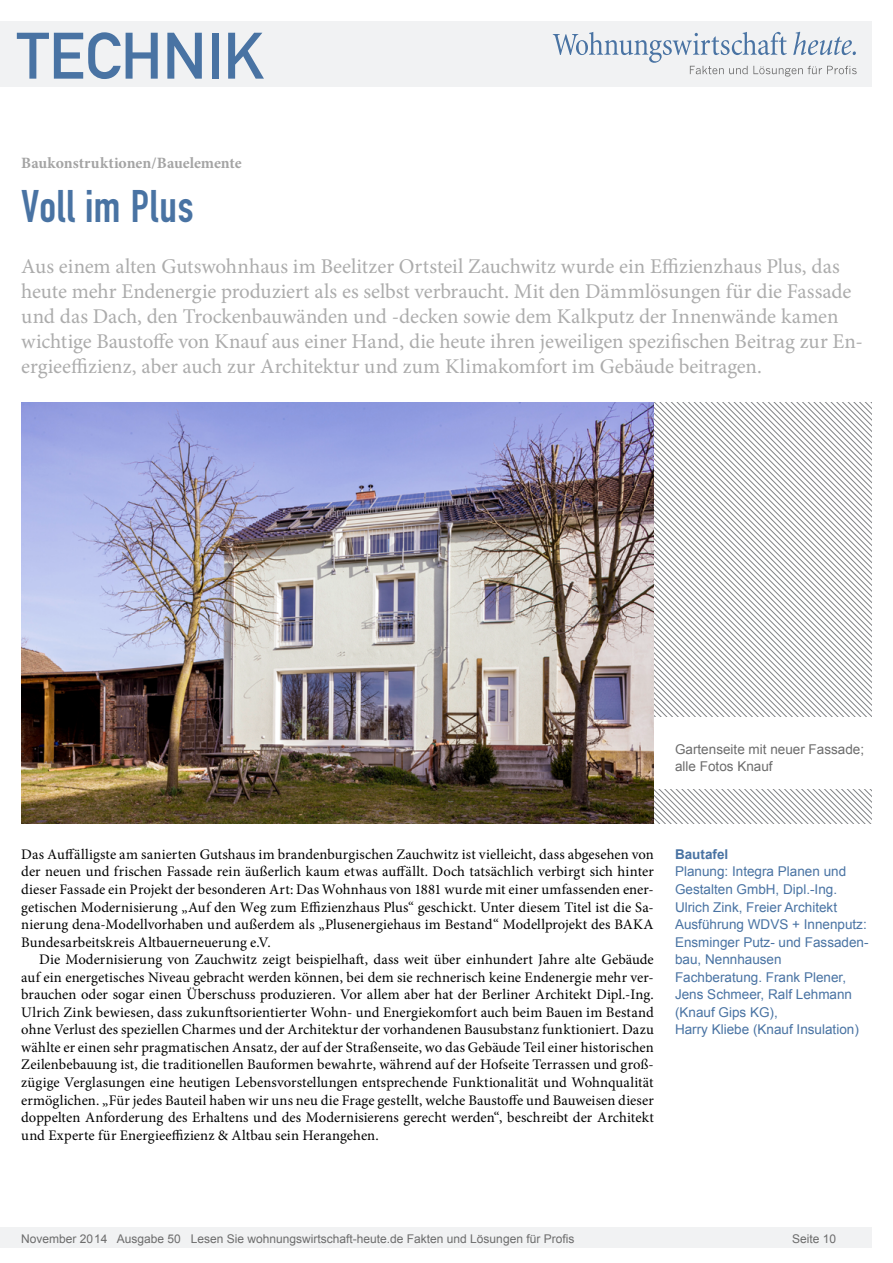
<style>
.page{position:relative;width:893px;height:1263px;background:#fff}
.page>*{position:absolute;margin:0;border:0;box-sizing:border-box;transform-origin:0 0}
.t1{font:64.5px "DIN Mittelschrift";color:#4973a3}
.Überschrift_Groß{font:45px "DIN Engschrift";letter-spacing:.015em;color:#4973a3}
.Anlesetext{font:21px/25.2px "Minion Pro";letter-spacing:-.005em;color:#acacac}
.Kategorie{font:700 15.75px "Minion Pro";color:#a4a4a4}
.Fliesstext{font:14.7px/17.5px "Minion Pro";letter-spacing:.005em;color:#000;text-align:justify}
.Fließtext_erste_Zeil{font:14.7px/17.5px "Minion Pro";letter-spacing:.005em;color:#000;text-align:justify}
.Info{font:13.5px/17.5px "Arial";color:#4973a3}
.Bildunterschrift{font:13.5px/17.5px "Arial";color:#6c6c6c}
.Info-2{font:700 13.5px "Arial";color:#4973a3}
.t2{font:12px "Arial";color:#6c6c6c}
</style>
<div class="page">
<div style="left:0;top:1227px;width:872px;height:20px;background:#f1f2f3"></div>
<div style="left:0;top:21px;width:872px;height:66px;background:#f1f2f3"></div>
<svg style="left:553px;top:32px;width:304px;height:45px"></svg>
<svg style="left:654px;top:402px;width:218px;height:95px"></svg>
<svg style="left:654px;top:497px;width:218px;height:327px"></svg>
<div style="left:654px;top:717px;width:237px;height:72px;background:#fff"></div>
<img style="left:21px;top:402px;width:633px;height:422px">
<h1 class="t1" style="left:17px;top:18px;width:249px">TECHNIK</h1>
<p class="Kategorie" style="left:21px;top:152px;width:222px">Baukonstruktionen/Bauelemente</p>
<p class="Überschrift_Groß" style="left:21px;top:180px;width:174px">Voll im Plus</p>
<p class="Anlesetext" style="left:21px;top:253px;width:843px">Aus einem alten Gutswohnhaus im Beelitzer Ortsteil Zauchwitz wurde ein Effizienzhaus Plus, das heute mehr Endenergie produziert als es selbst verbraucht. Mit den Dämmlösungen für die Fassade und das Dach, den Trockenbauwänden und -decken sowie dem Kalkputz der Innenwände kamen wichtige Baustoffe von Knauf aus einer Hand, die heute ihren jeweiligen spezifischen Beitrag zur En&shy;ergieeffizienz, aber auch zur Architektur und zum Klimakomfort im Gebäude beitragen.</p>
<p class="Bildunterschrift" style="left:675px;top:740px;width:191px">Gartenseite mit neuer Fassade; alle Fotos Knauf</p>
<p class="Fließtext_erste_Zeil" style="left:21px;top:845px;width:634px">Das Auffälligste am sanierten Gutshaus im brandenburgischen Zauchwitz ist vielleicht, dass abgesehen von der neuen und frischen Fassade rein äußerlich kaum etwas auffällt. Doch tatsächlich verbirgt sich hinter dieser Fassade ein Projekt der besonderen Art: Das Wohnhaus von 1881 wurde mit einer umfassenden ener&shy;getischen Modernisierung „Auf den Weg zum Effizienzhaus Plus“ geschickt. Unter diesem Titel ist die Sa&shy;nierung dena-Modellvorhaben und außerdem als „Plusenergiehaus im Bestand“ Modellprojekt des BAKA Bundesarbeitskreis Altbauerneuerung e.V.</p>
<p class="Fliesstext" style="left:21px;top:951px;width:634px;text-indent:18px">Die Modernisierung von Zauchwitz zeigt beispielhaft, dass weit über einhundert Jahre alte Gebäude auf ein energetisches Niveau gebracht werden können, bei dem sie rechnerisch keine Endenergie mehr ver&shy;brauchen oder sogar einen Überschuss produzieren. Vor allem aber hat der Berliner Architekt Dipl.-Ing.<br>Ulrich Zink bewiesen, dass zukunftsorientierter Wohn- und Energiekomfort auch beim Bauen im Bestand ohne Verlust des speziellen Charmes und der Architektur der vorhandenen Bausubstanz funktioniert. Dazu wählte er einen sehr pragmatischen Ansatz, der auf der Straßenseite, wo das Gebäude Teil einer historischen Zeilenbebauung ist, die traditionellen Bauformen bewahrte, während auf der Hofseite Terrassen und groß&shy;zügige Verglasungen eine heutigen Lebensvorstellungen entsprechende Funktionalität und Wohnqualität ermöglichen. „Für jedes Bauteil haben wir uns neu die Frage gestellt, welche Baustoffe und Bauweisen dieser doppelten Anforderung des Erhaltens und des Modernisierens gerecht werden“, beschreibt der Architekt und Experte für Energieeffizienz &amp; Altbau sein Herangehen.</p>
<p class="Info-2" style="left:675px;top:845px;width:55px">Bautafel</p>
<p class="Info" style="left:675px;top:863px;width:173px">Planung: Integra Planen und<br>Gestalten GmbH, Dipl.-Ing.<br>Ulrich Zink, Freier Architekt</p>
<p class="Info" style="left:675px;top:916px;width:195px">Ausführung WDVS + Innenputz:<br>Ensminger Putz- und Fassaden&shy;bau, Nennhausen</p>
<p class="Info" style="left:675px;top:968px;width:179px">Fachberatung. Frank Plener,<br>Jens Schmeer, Ralf Lehmann (Knauf Gips KG),</p>
<p class="Info" style="left:675px;top:1021px;width:185px">Harry Kliebe (Knauf Insulation)</p>
<p class="t2" style="left:21px;top:1230px;width:555px">November 2014 Ausgabe 50 Lesen Sie wohnungswirtschaft-heute.de Fakten und Lösungen für Profis</p>
<p class="t2" style="left:792px;top:1231px;width:46px">Seite 10</p>
</div>
